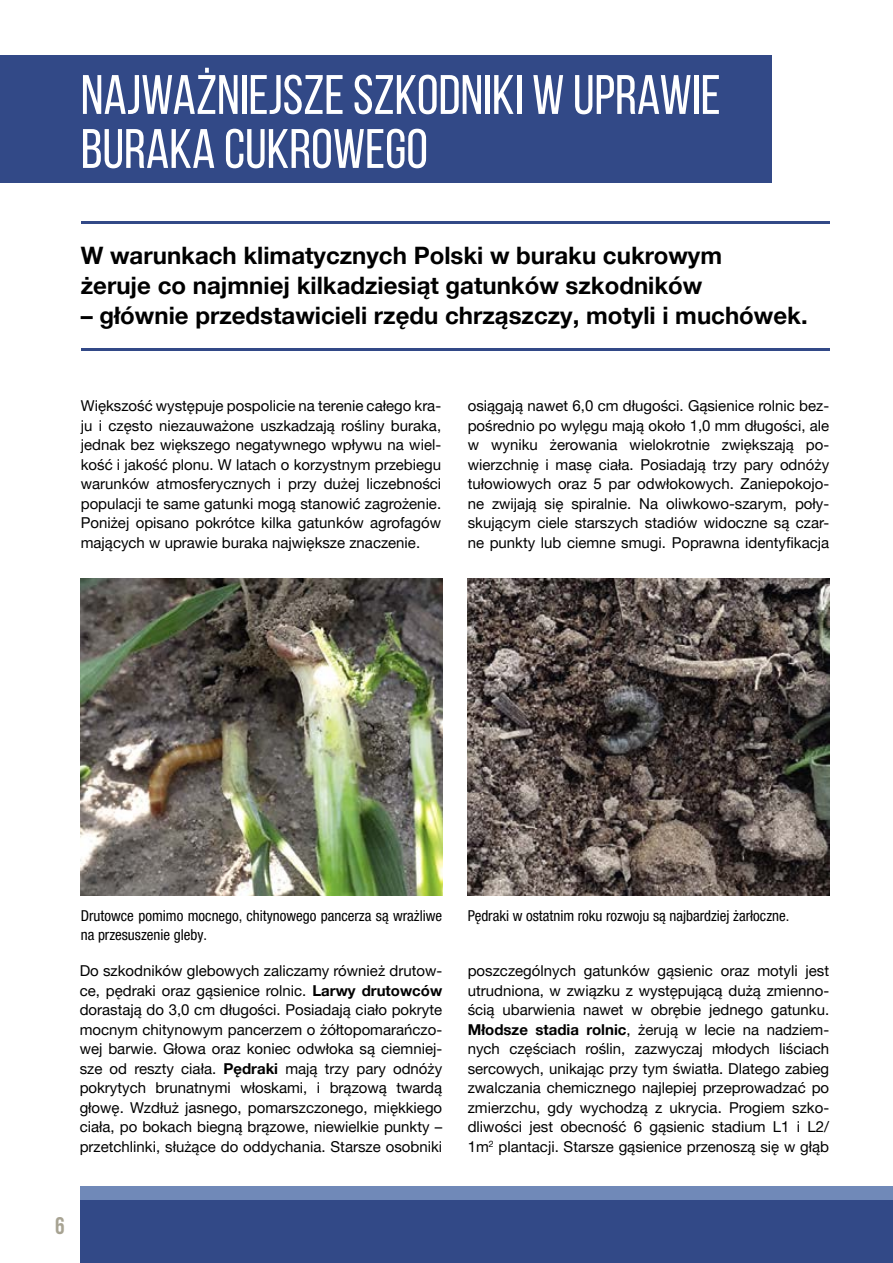
<style>
.page{position:relative;width:893px;height:1263px;background:#fff}
.page>*{position:absolute;margin:0;border:0;box-sizing:border-box;transform-origin:0 0}
.t1{font:55.5px/54px "Bebas Neue";color:#fff}
.t2{font:700 24px/30px "Helvetica Neue LT Pro";color:#000}
.t3{font:700 24px "Bebas Neue";color:#a7a392}
.t4{font:15px/19.5px "Helvetica Neue LT Pro";color:#000;text-align:justify}
.t5{font:condensed 15px/19.5px "Helvetica Neue LT Pro";color:#000}
.s1{font-weight:700}
</style>
<div class="page">
<div style="left:0;top:55px;width:772px;height:128px;background:#324987"></div>
<hr style="left:81px;top:221px;width:748px;height:3px;background:#324987">
<hr style="left:81px;top:349px;width:748px;height:2px;background:#324987">
<img style="left:81px;top:578px;width:361px;height:317px">
<img style="left:468px;top:578px;width:361px;height:317px">
<div style="left:81px;top:1186px;width:812px;height:77px;background:#324987"></div>
<div style="left:81px;top:1186px;width:812px;height:13px;background:#7089b8"></div>
<h1 class="t1" style="left:81px;top:67px;width:641px">NAJWAŻNIEJSZE SZKODNIKI W UPRAWIE<br>BURAKA CUKROWEGO</h1>
<h2 class="t2" style="left:81px;top:240px;width:643px">W warunkach klimatycznych Polski w buraku cukrowym żeruje co najmniej kilkadziesiąt gatunków szkodników</h2>
<h2 class="t2" style="left:81px;top:300px;width:728px">– głównie przedstawicieli rzędu chrząszczy, motyli i muchówek.</h2>
<p class="t4" style="left:81px;top:396px;width:362px">Większość występuje pospolicie na terenie całego kra&shy;ju i często niezauważone uszkadzają rośliny buraka, jednak bez większego negatywnego wpływu na wiel&shy;kość i jakość plonu. W latach o korzystnym przebiegu warunków atmosferycznych i przy dużej liczebności populacji te same gatunki mogą stanowić zagrożenie.<br>Poniżej opisano pokrótce kilka gatunków agrofagów mających w uprawie buraka największe znaczenie.</p>
<p class="t4" style="left:468px;top:396px;width:363px">osiągają nawet 6,0 cm długości. Gąsienice rolnic bez&shy;pośrednio po wylęgu mają około 1,0 mm długości, ale w wyniku żerowania wielokrotnie zwiększają po&shy;wierzchnię i masę ciała. Posiadają trzy pary odnóży tułowiowych oraz 5 par odwłokowych. Zaniepokojo&shy;ne zwijają się spiralnie. Na oliwkowo-szarym, poły&shy;skującym ciele starszych stadiów widoczne są czar&shy;ne punkty lub ciemne smugi. Poprawna identyfikacja</p>
<p class="t5" style="left:81px;top:905px;width:363px">Drutowce pomimo mocnego, chitynowego pancerza są wrażliwe na przesuszenie gleby.</p>
<p class="t5" style="left:468px;top:905px;width:323px">Pędraki w ostatnim roku rozwoju są najbardziej żarłoczne.</p>
<p class="t4" style="left:80px;top:960px;width:364px">Do szkodników glebowych zaliczamy również drutow&shy;ce, pędraki oraz gąsienice rolnic. <span class="s1">Larwy drutowców </span>dorastają do 3,0 cm długości. Posiadają ciało pokryte mocnym chitynowym pancerzem o żółtopomarańczo&shy;wej barwie. Głowa oraz koniec odwłoka są ciemniej&shy;sze od reszty ciała. <span class="s1">Pędraki</span> mają trzy pary odnóży pokrytych brunatnymi włoskami, i brązową twardą głowę. Wzdłuż jasnego, pomarszczonego, miękkiego ciała, po bokach biegną brązowe, niewielkie punkty – przetchlinki, służące do oddychania. Starsze osobniki</p>
<p class="t4" style="left:468px;top:960px;width:363px">poszczególnych gatunków gąsienic oraz motyli jest utrudniona, w związku z występującą dużą zmienno&shy;ścią ubarwienia nawet w obrębie jednego gatunku.<br><span class="s1">Młodsze stadia rolnic</span>, żerują w lecie na nadziem&shy;nych częściach roślin, zazwyczaj młodych liściach sercowych, unikając przy tym światła. Dlatego zabieg zwalczania chemicznego najlepiej przeprowadzać po zmierzchu, gdy wychodzą z ukrycia. Progiem szko&shy;dliwości jest obecność 6 gąsienic stadium L1 i L2/ 1m<sup>2</sup> plantacji. Starsze gąsienice przenoszą się w głąb</p>
<h2 class="t3" style="left:55px;top:1213px;width:11px">6</h2>
</div>
